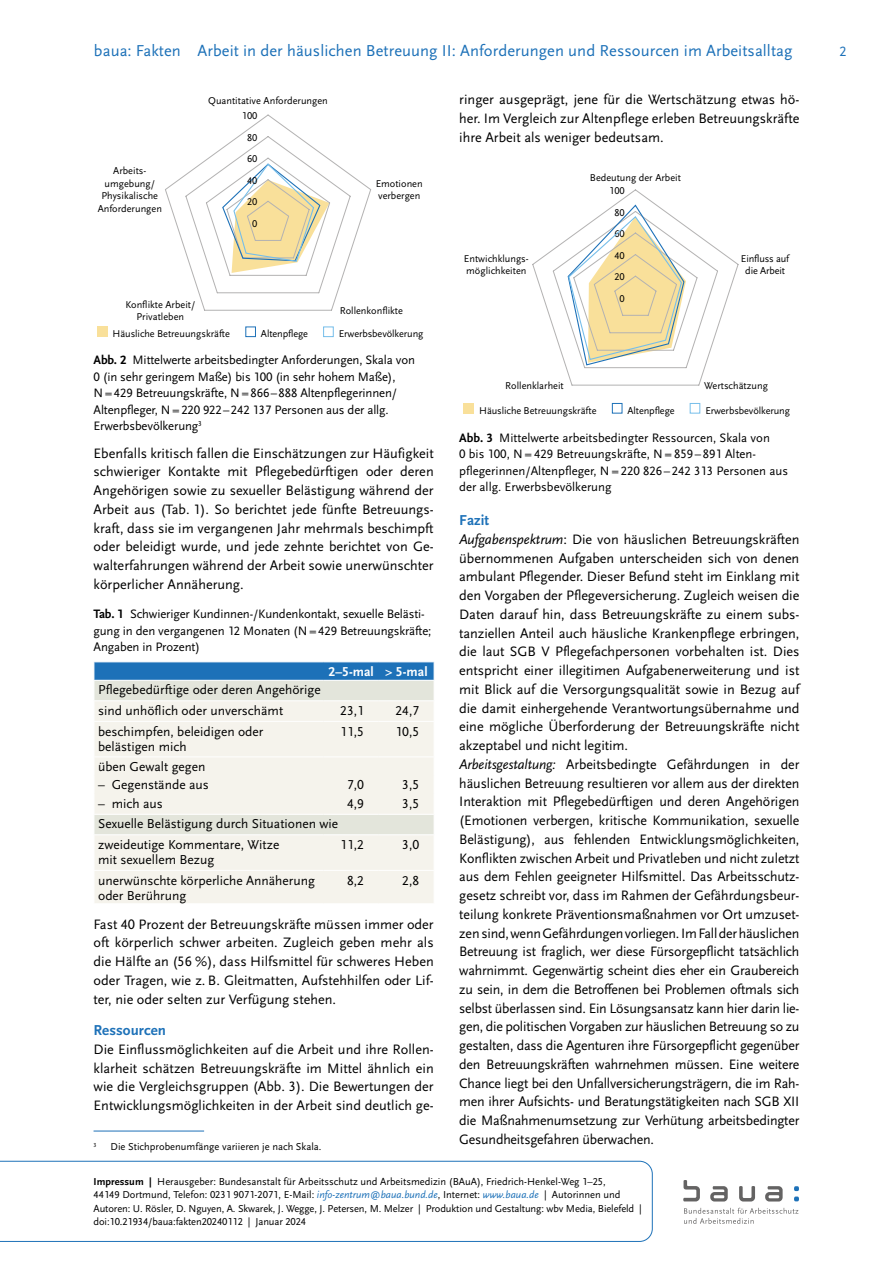
<style>
.page{position:relative;width:893px;height:1263px;background:#fff}
.page>*{position:absolute;margin:0;border:0;box-sizing:border-box;transform-origin:0 0}
.t1{font:16.5px "Scala Sans Pro";letter-spacing:.005em;color:#1d71b8}
.t2{font:700 15px "Scala Sans Pro";letter-spacing:.005em;color:#1d71b8}
.t3{font:14.25px/18.8px "Scala Sans Pro";color:#000;text-align:justify}
.t4{font:14.25px "Scala Sans Pro";color:#1d71b8}
.t5{font:13.5px/15px "Scala Sans Pro";color:#000}
.t6{font:700 13.5px "Scala Sans Pro";letter-spacing:.005em;color:#fff}
.t7{font:12.75px/16.5px "Scala Sans Pro";letter-spacing:-.01em;color:#000}
.t8{font:10.5px/13.5px "Scala Sans Pro";color:#000}
.t9{font:700 10.5px "Scala Sans Pro";letter-spacing:.005em;color:#000}
.t10{font:10.35px/21.6px "Scala Sans Pro";color:#000;text-align:center}
.t11{font:6.15px "Scala Sans Pro";color:#000}
.s1{font-weight:700}
.s2{font-style:italic}
.s3{font-style:italic;color:#1d71b8}
</style>
<div class="page">
<svg style="left:95px;top:722px;width:339px;height:181px;background:#f3f1ea"></svg>
<svg style="left:94px;top:662px;width:341px;height:59px;background:#b0c8d8"></svg>
<hr style="left:94px;top:756px;width:230px;height:1px;background:#fff">
<hr style="left:324px;top:756px;width:55px;height:1px;background:#fff">
<hr style="left:379px;top:756px;width:55px;height:1px;background:#fff">
<hr style="left:94px;top:814px;width:230px;height:1px;background:#fff">
<svg style="left:94px;top:758px;width:1px;height:76px"></svg>
<hr style="left:324px;top:814px;width:55px;height:1px;background:#fff">
<hr style="left:379px;top:814px;width:55px;height:1px;background:#fff">
<hr style="left:94px;top:834px;width:230px;height:1px;background:#fff">
<hr style="left:324px;top:834px;width:55px;height:1px;background:#fff">
<hr style="left:379px;top:834px;width:55px;height:1px;background:#fff">
<hr style="left:94px;top:870px;width:230px;height:1px;background:#fff">
<hr style="left:324px;top:870px;width:55px;height:1px;background:#fff">
<hr style="left:379px;top:870px;width:55px;height:1px;background:#fff">
<hr style="left:94px;top:1131px;width:110px;height:1px;background:#1d71b8">
<svg style="left:165px;top:114px;width:206px;height:197px"></svg>
<div style="left:97px;top:327px;width:10px;height:10px;background:#f9e09a"></div>
<div style="left:245px;top:327px;width:11px;height:10px;border:1px solid #1d71b8"></div>
<div style="left:323px;top:327px;width:11px;height:10px;border:1px solid #76beea"></div>
<div style="left:464px;top:403px;width:10px;height:10px;background:#f9e09a"></div>
<div style="left:612px;top:403px;width:10px;height:10px;border:1px solid #1d71b8"></div>
<div style="left:690px;top:403px;width:10px;height:10px;border:1px solid #76beea"></div>
<svg style="left:532px;top:189px;width:207px;height:197px"></svg>
<svg style="left:0;top:1160px;width:653px;height:82px"></svg>
<svg style="left:794px;top:1186px;width:5px;height:15px"></svg>
<svg style="left:684px;top:1208px;width:114px;height:16px"></svg>
<svg style="left:684px;top:1180px;width:16px;height:21px"></svg>
<svg style="left:739px;top:1186px;width:16px;height:15px"></svg>
<svg style="left:710px;top:1186px;width:18px;height:15px"></svg>
<svg style="left:765px;top:1186px;width:18px;height:15px"></svg>
<p class="t1" style="left:94px;top:41px;width:700px">baua: Fakten Arbeit in der häuslichen Betreuung II: Anforderungen und Ressourcen im Arbeitsalltag</p>
<p class="t4" style="left:840px;top:43px;width:9px">2</p>
<p class="t10" style="left:98px;top:165px;width:66px;line-height:12.5px">Arbeits&shy;umgebung/<br>Physikalische<br>Anforderungen</p>
<p class="t10" style="left:208px;top:90px;width:121px">Quantitative Anforderungen</p>
<p class="t10" style="left:242px;top:105px;width:17px;text-align:right">100<br>80<br>60<br>40<br>20<br>0</p>
<p class="t10" style="left:376px;top:177px;width:48px;line-height:12.5px;text-align:left">Emotionen verbergen</p>
<p class="t10" style="left:125px;top:298px;width:71px;line-height:12.5px">Konflikte Arbeit/<br>Privatleben</p>
<p class="t10" style="left:340px;top:300px;width:65px">Rollenkonflikte</p>
<p class="t10" style="left:113px;top:323px;width:119px">Häusliche Betreuungskräfte</p>
<p class="t10" style="left:261px;top:323px;width:49px">Altenpflege</p>
<p class="t10" style="left:339px;top:323px;width:86px">Erwerbsbevölkerung</p>
<p class="t7" style="left:94px;top:352px;width:323px"><span class="s1">Abb. 2</span> Mittelwerte arbeitsbedingter Anforderungen, Skala von 0 (in sehr geringem Maße) bis 100 (in sehr hohem Maße),<br>N = 429 Betreuungskräfte, N = 866–888 Altenpflegerinnen/ Altenpfleger, N = 220 922–242 137 Personen aus der allg.<br>Erwerbsbevölkerung<sup>3</sup></p>
<p class="t3" style="left:94px;top:444px;width:342px">Ebenfalls kritisch fallen die Einschätzungen zur Häufigkeit schwieriger Kontakte mit Pflegebedürftigen oder deren Angehörigen sowie zu sexueller Belästigung während der Arbeit aus (Tab. 1). So berichtet jede fünfte Betreuungs&shy;kraft, dass sie im vergangenen Jahr mehrmals beschimpft oder beleidigt wurde, und jede zehnte berichtet von Ge&shy;walterfahrungen während der Arbeit sowie unerwünschter körperlicher Annäherung.</p>
<p class="t7" style="left:94px;top:606px;width:339px"><span class="s1">Tab. 1</span> Schwieriger Kundinnen-/Kundenkontakt, sexuelle Belästi&shy;gung in den vergangenen 12 Monaten (N = 429 Betreuungskräfte;<br>Angaben in Prozent)</p>
<p class="t6" style="left:329px;top:664px;width:47px">2–5-mal</p>
<p class="t6" style="left:385px;top:664px;width:44px">&gt; 5-mal</p>
<p class="t5" style="left:98px;top:682px;width:224px">Pflegebedürftige oder deren Angehörige</p>
<p class="t5" style="left:98px;top:703px;width:187px">sind unhöflich oder unverschämt</p>
<p class="t5" style="left:340px;top:703px;width:25px">23,1</p>
<p class="t5" style="left:396px;top:703px;width:25px">24,7</p>
<p class="t5" style="left:98px;top:724px;width:167px">beschimpfen, beleidigen oder belästigen mich</p>
<p class="t5" style="left:340px;top:724px;width:25px">11,5</p>
<p class="t5" style="left:396px;top:724px;width:25px">10,5</p>
<p class="t5" style="left:98px;top:759px;width:109px">üben Gewalt gegen</p>
<p class="t5" style="left:98px;top:777px;width:112px">– Gegenstände aus</p>
<p class="t5" style="left:347px;top:777px;width:18px">7,0</p>
<p class="t5" style="left:402px;top:777px;width:18px">3,5</p>
<p class="t5" style="left:98px;top:796px;width:66px">– mich aus</p>
<p class="t5" style="left:347px;top:796px;width:18px">4,9</p>
<p class="t5" style="left:402px;top:796px;width:18px">3,5</p>
<p class="t5" style="left:98px;top:816px;width:241px">Sexuelle Belästigung durch Situationen wie</p>
<p class="t5" style="left:98px;top:837px;width:183px">zweideutige Kommentare, Witze mit sexuellem Bezug</p>
<p class="t5" style="left:340px;top:837px;width:25px">11,2</p>
<p class="t5" style="left:402px;top:837px;width:18px">3,0</p>
<p class="t5" style="left:98px;top:872px;width:218px">unerwünschte körperliche Annäherung oder Berührung</p>
<p class="t5" style="left:347px;top:872px;width:18px">8,2</p>
<p class="t5" style="left:402px;top:872px;width:18px">2,8</p>
<p class="t3" style="left:94px;top:915px;width:342px">Fast 40 Prozent der Betreuungskräfte müssen immer oder oft körperlich schwer arbeiten. Zugleich geben mehr als die Hälfte an (56 %), dass Hilfsmittel für schweres Heben oder Tragen, wie z. B. Gleitmatten, Aufstehhilfen oder Lif&shy;ter, nie oder selten zur Verfügung stehen.</p>
<h2 class="t2" style="left:94px;top:1022px;width:74px">Ressourcen</h2>
<p class="t3" style="left:94px;top:1040px;width:342px">Die Einflussmöglichkeiten auf die Arbeit und ihre Rollen&shy;klarheit schätzen Betreuungskräfte im Mittel ähnlich ein wie die Vergleichsgruppen (Abb. 3). Die Bewertungen der Entwicklungsmöglichkeiten in der Arbeit sind deutlich ge-</p>
<p class="t11" style="left:94px;top:1141px;width:5px">3</p>
<p class="t8" style="left:111px;top:1140px;width:212px">Die Stichprobenumfänge variieren je nach Skala.</p>
<p class="t3" style="left:459px;top:90px;width:342px">ringer ausgeprägt, jene für die Wertschätzung etwas hö&shy;her. Im Vergleich zur Altenpflege erleben Betreuungskräfte ihre Arbeit als weniger bedeutsam.</p>
<p class="t10" style="left:464px;top:252px;width:66px;line-height:12.5px;text-align:left">Entwichklungs&shy;möglichkeiten</p>
<p class="t10" style="left:590px;top:166px;width:92px">Bedeutung der Arbeit</p>
<p class="t10" style="left:609px;top:180px;width:17px;text-align:right">100<br>80<br>60<br>40<br>20<br>0</p>
<p class="t10" style="left:741px;top:252px;width:50px;line-height:12.5px">Einfluss auf die Arbeit</p>
<p class="t10" style="left:505px;top:374px;width:60px">Rollenklarheit</p>
<p class="t10" style="left:704px;top:374px;width:65px">Wertschätzung</p>
<p class="t10" style="left:479px;top:399px;width:119px">Häusliche Betreuungskräfte</p>
<p class="t10" style="left:627px;top:399px;width:49px">Altenpflege</p>
<p class="t10" style="left:705px;top:399px;width:86px">Erwerbsbevölkerung</p>
<p class="t7" style="left:459px;top:429px;width:330px"><span class="s1">Abb. 3</span> Mittelwerte arbeitsbedingter Ressourcen, Skala von<br>0 bis 100, N = 429 Betreuungskräfte, N = 859–891 Alten&shy;pflegerinnen/Altenpfleger, N = 220 826–242 313 Personen aus der allg. Erwerbsbevölkerung</p>
<h2 class="t2" style="left:459px;top:512px;width:32px">Fazit</h2>
<p class="t3" style="left:459px;top:530px;width:342px"><span class="s2">Aufgabenspektrum</span>: Die von häuslichen Betreuungskräften übernommenen Aufgaben unterscheiden sich von denen ambulant Pflegender. Dieser Befund steht im Einklang mit den Vorgaben der Pflegeversicherung. Zugleich weisen die Daten darauf hin, dass Betreuungskräfte zu einem subs&shy;tanziellen Anteil auch häusliche Krankenpflege erbringen, die laut SGB V Pflegefachpersonen vorbehalten ist. Dies entspricht einer illegitimen Aufgabenerweiterung und ist mit Blick auf die Versorgungsqualität sowie in Bezug auf die damit einhergehende Verantwortungsübernahme und eine mögliche Überforderung der Betreuungskräfte nicht akzeptabel und nicht legitim.</p>
<p class="t3" style="left:459px;top:755px;width:342px"><span class="s2">Arbeitsgestaltung:</span> Arbeitsbedingte Gefährdungen in der häuslichen Betreuung resultieren vor allem aus der direkten Interaktion mit Pflegebedürftigen und deren Angehörigen (Emotionen verbergen, kritische Kommunikation, sexuelle Belästigung), aus fehlenden Entwicklungsmöglichkeiten, Konflikten zwischen Arbeit und Privatleben und nicht zuletzt aus dem Fehlen geeigneter Hilfsmittel. Das Arbeitsschutz&shy;gesetz schreibt vor, dass im Rahmen der Gefährdungsbeur&shy;teilung konkrete Präventionsmaßnahmen vor Ort umzuset&shy;zen sind, wenn Gefährdungen vorliegen. Im Fall der häuslichen Betreuung ist fraglich, wer diese Fürsorgepflicht tatsächlich wahrnimmt. Gegenwärtig scheint dies eher ein Graubereich zu sein, in dem die Betroffenen bei Problemen oftmals sich selbst überlassen sind. Ein Lösungsansatz kann hier darin lie&shy;gen, die politischen Vorgaben zur häuslichen Betreuung so zu gestalten, dass die Agenturen ihre Fürsorgepflicht gegenüber den Betreuungskräften wahrnehmen müssen. Eine weitere Chance liegt bei den Unfallversicherungsträgern, die im Rah&shy;men ihrer Aufsichts- und Beratungstätigkeiten nach SGB XII die Maßnahmenumsetzung zur Verhütung arbeitsbedingter Gesundheitsgefahren überwachen.</p>
<p class="t8" style="left:94px;top:1175px;width:550px;text-indent:56px"><span class="s1">|</span> Herausgeber: Bundesanstalt für Arbeitsschutz und Arbeitsmedizin (BAuA), Friedrich-Henkel-Weg 1–25,<br>44149 Dortmund, Telefon: 0231 9071-2071, E-Mail: <span class="s3">info-zentrum@baua.bund.de</span>, Internet: <span class="s3">www.baua.de</span> | Autorinnen und Autoren: U. Rösler, D. Nguyen, A. Skwarek, J. Wegge, J. Petersen, M. Melzer | Produktion und Gestaltung: wbv Media, Bielefeld | doi:10.21934/baua:fakten20240112 | Januar 2024</p>
<h2 class="t9" style="left:94px;top:1175px;width:52px">Impressum</h2>
</div>
